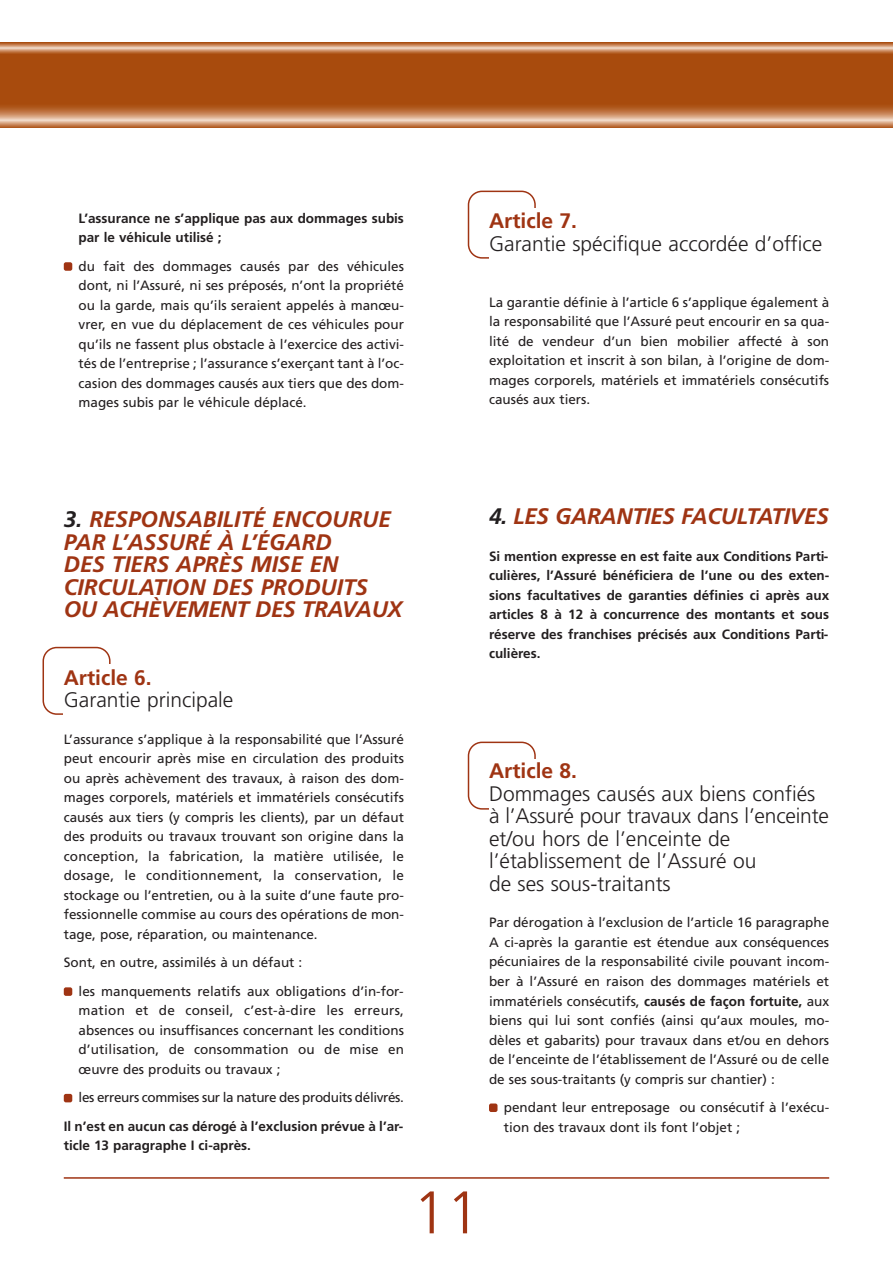
<style>
.page{position:relative;width:893px;height:1263px;background:#fff}
.page>*{position:absolute;margin:0;border:0;box-sizing:border-box;transform-origin:0 0}
.t1{font:300 60px "Frutiger";color:#9f3413}
.t2{font:italic 700 22.5px/22.5px "Frutiger";color:#9f3413}
.t3{font:300 21px/22.5px "Frutiger";color:#231f20}
.t4{font:700 21px "Frutiger";color:#9f3413}
.t5{font:13.5px/19.5px "Frutiger";color:#231f20;text-align:justify}
.t6{font:700 13.5px/19.5px "Frutiger";color:#231f20}
.t7{font:13.5px "Frutiger";letter-spacing:-.025em;color:#231f20}
.s1{color:#231f20}
.s2{font-weight:700}
</style>
<div class="page">
<svg style="left:43px;top:647px;width:68px;height:68px"></svg>
<div style="left:64px;top:664px;width:340px;height:62px;background:#fff"></div>
<svg style="left:468px;top:742px;width:68px;height:68px"></svg>
<div style="left:489px;top:759px;width:340px;height:61px;background:#fff"></div>
<svg style="left:468px;top:191px;width:68px;height:68px"></svg>
<div style="left:489px;top:208px;width:340px;height:61px;background:#fff"></div>
<div style="left:64px;top:1094px;width:8px;height:8px;background:#9f3413;border-radius:2px"></div>
<div style="left:64px;top:987px;width:8px;height:9px;background:#9f3413;border-radius:2px"></div>
<div style="left:64px;top:262px;width:8px;height:9px;background:#9f3413;border-radius:2px"></div>
<div style="left:489px;top:1103px;width:8px;height:9px;background:#9f3413;border-radius:2px"></div>
<hr style="left:64px;top:1177px;width:765px;height:2px;background:#9f3413">
<img style="left:0;top:42px;width:893px;height:86px">
<p class="t6" style="left:79px;top:209px;width:327px">L’assurance ne s’applique pas aux dommages subis par le véhicule utilisé ;</p>
<p class="t5" style="left:79px;top:257px;width:327px">du fait des dommages causés par des véhicules dont, ni l’Assuré, ni ses préposés, n’ont la propriété ou la garde, mais qu’ils seraient appelés à manœu&shy;vrer, en vue du déplacement de ces véhicules pour qu’ils ne fassent plus obstacle à l’exercice des activi&shy;tés de l’entreprise ; l’assurance s’exerçant tant à l’oc&shy;casion des dommages causés aux tiers que des dom&shy;mages subis par le véhicule déplacé.</p>
<h3 class="t4" style="left:489px;top:213px;width:90px">Article 7.</h3>
<h3 class="t3" style="left:489px;top:234px;width:335px">Garantie spécifique accordée d’office</h3>
<p class="t5" style="left:489px;top:293px;width:342px">La garantie définie à l’article 6 s’applique également à la responsabilité que l’Assuré peut encourir en sa qua&shy;lité de vendeur d’un bien mobilier affecté à son exploitation et inscrit à son bilan, à l’origine de dom&shy;mages corporels, matériels et immatériels consécutifs causés aux tiers.</p>
<h2 class="t2" style="left:64px;top:510px;width:340px"><span class="s1">3.</span> RESPONSABILITÉ ENCOURUE<br>PAR L’ASSURÉ À L’ÉGARD<br>DES TIERS APRÈS MISE EN<br>CIRCULATION DES PRODUITS<br>OU ACHÈVEMENT DES TRAVAUX</h2>
<h3 class="t4" style="left:64px;top:669px;width:90px">Article 6.</h3>
<h3 class="t3" style="left:64px;top:690px;width:171px">Garantie principale</h3>
<p class="t5" style="left:64px;top:730px;width:342px">L’assurance s’applique à la responsabilité que l’Assuré peut encourir après mise en circulation des produits ou après achèvement des travaux, à raison des dom&shy;mages corporels, matériels et immatériels consécutifs causés aux tiers (y compris les clients), par un défaut des produits ou travaux trouvant son origine dans la conception, la fabrication, la matière utilisée, le dosage, le conditionnement, la conservation, le stockage ou l’entretien, ou à la suite d’une faute pro&shy;fessionnelle commise au cours des opérations de mon&shy;tage, pose, réparation, ou maintenance.</p>
<p class="t5" style="left:79px;top:949px;width:327px;line-height:28.5px;text-indent:-15px">Sont, en outre, assimilés à un défaut :<br>les manquements relatifs aux obligations d’in-for-</p>
<p class="t5" style="left:79px;top:1002px;width:327px">mation et de conseil, c’est-à-dire les erreurs, absences ou insuffisances concernant les conditions d’utilisation, de consommation ou de mise en œuvre des produits ou travaux ;</p>
<p class="t7" style="left:79px;top:1092px;width:327px">les erreurs commises sur la nature des produits délivrés.</p>
<p class="t6" style="left:64px;top:1117px;width:341px">Il n’est en aucun cas dérogé à l’exclusion prévue à l’ar&shy;ticle 13 paragraphe I ci-après.</p>
<h1 class="t1" style="left:413px;top:1188px;width:68px">11</h1>
<h2 class="t2" style="left:489px;top:507px;width:341px"><span class="s1">4.</span> LES GARANTIES FACULTATIVES</h2>
<p class="t6" style="left:489px;top:547px;width:342px;text-align:justify">Si mention expresse en est faite aux Conditions Parti&shy;culières, l’Assuré bénéficiera de l’une ou des exten&shy;sions facultatives de garanties définies ci après aux articles 8 à 12 à concurrence des montants et sous réserve des franchises précisés aux Conditions Parti&shy;culières.</p>
<h3 class="t4" style="left:489px;top:763px;width:90px">Article 8.</h3>
<h3 class="t3" style="left:489px;top:784px;width:341px">Dommages causés aux biens confiés à l’Assuré pour travaux dans l’enceinte et/ou hors de l’enceinte de l’établissement de l’Assuré ou<br>de ses sous-traitants</h3>
<p class="t5" style="left:489px;top:914px;width:342px">Par dérogation à l’exclusion de l’article 16 paragraphe A ci-après la garantie est étendue aux conséquences pécuniaires de la responsabilité civile pouvant incom&shy;ber à l’Assuré en raison des dommages matériels et immatériels consécutifs, <span class="s2">causés de façon fortuite,</span> aux biens qui lui sont confiés (ainsi qu’aux moules, mo&shy;dèles et gabarits) pour travaux dans et/ou en dehors de l’enceinte de l’établissement de l’Assuré ou de celle de ses sous-traitants (y compris sur chantier) :</p>
<p class="t5" style="left:504px;top:1098px;width:327px">pendant leur entreposage ou consécutif à l’exécu&shy;tion des travaux dont ils font l’objet ;</p>
</div>
